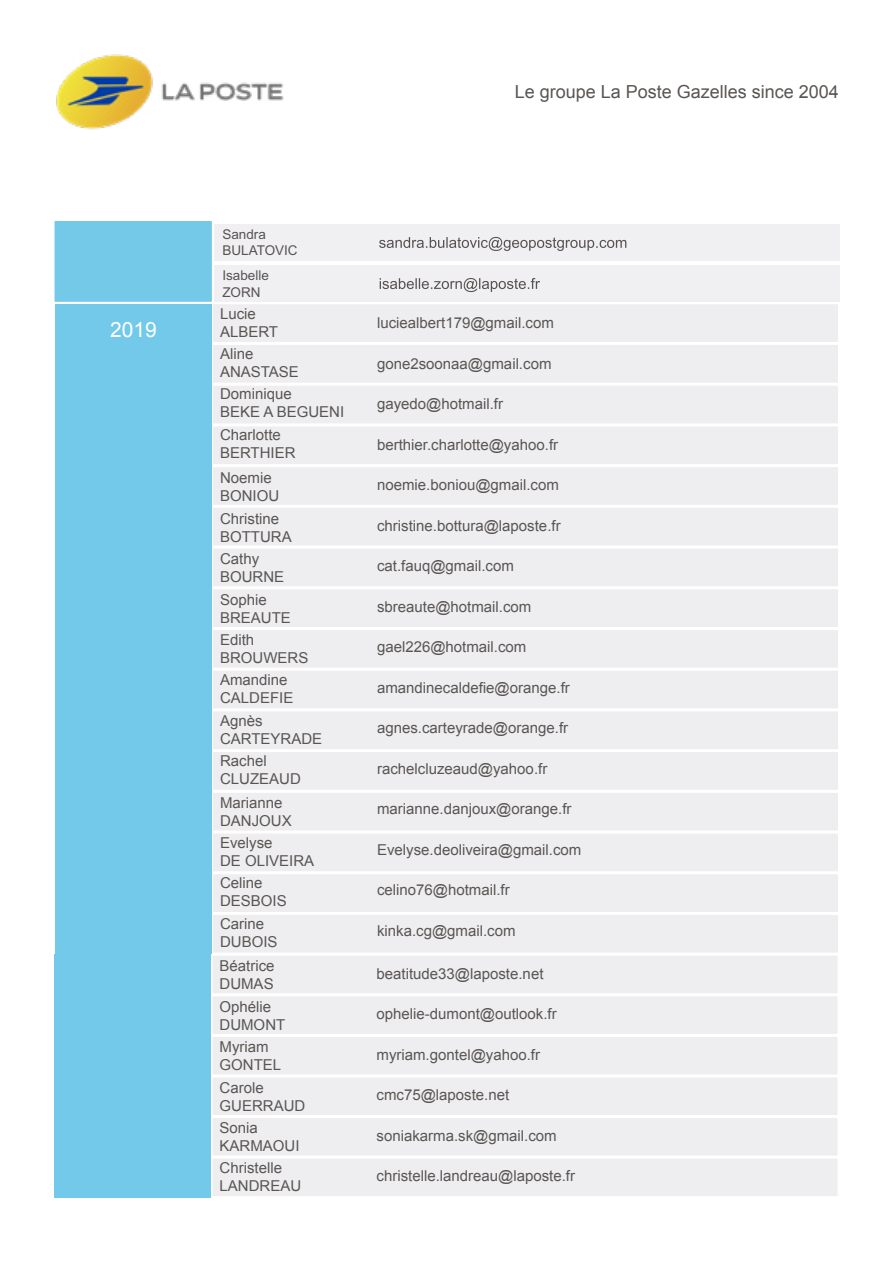
<style>
.page{position:relative;width:893px;height:1263px;background:#fff}
.page>*{position:absolute;margin:0;border:0;box-sizing:border-box;transform-origin:0 0}
.t1{font:21px "Arial";color:#fff}
.t2{font:18px "Arial";color:#5a5553}
.t3{font:15px/18px "Arial";color:#5a5553}
.t4{font:13.5px/16.2px "Arial";color:#585351}
</style>
<div class="page">
<img style="left:56px;top:54px;width:228px;height:76px">
<div style="left:55px;top:221px;width:157px;height:81px;background:#74c9e9"></div>
<div style="left:214px;top:224px;width:626px;height:37px;background:#f0f0f3"></div>
<div style="left:214px;top:265px;width:626px;height:37px;background:#f0f0f3"></div>
<svg style="left:379px;top:237px;width:247px;height:14px"></svg>
<svg style="left:380px;top:278px;width:160px;height:14px"></svg>
<div style="left:212px;top:425px;width:627px;height:41px;background:#eeeef0;border:2px solid #fff"></div>
<div style="left:212px;top:751px;width:627px;height:40px;background:#eeeef0;border:2px solid #fff"></div>
<div style="left:212px;top:913px;width:627px;height:41px;background:#eeeef0;border:2px solid #fff"></div>
<div style="left:212px;top:588px;width:627px;height:40px;background:#eeeef0;border:2px solid #fff"></div>
<div style="left:212px;top:506px;width:627px;height:41px;background:#eeeef0;border:2px solid #fff"></div>
<div style="left:212px;top:343px;width:627px;height:41px;background:#eeeef0;border:2px solid #fff"></div>
<div style="left:212px;top:669px;width:627px;height:41px;background:#eeeef0;border:2px solid #fff"></div>
<div style="left:212px;top:832px;width:627px;height:41px;background:#eeeef0;border:2px solid #fff"></div>
<div style="left:212px;top:466px;width:627px;height:40px;background:#eeeef0;border:2px solid #fff"></div>
<div style="left:212px;top:303px;width:627px;height:40px;background:#eeeef0;border:2px solid #fff"></div>
<div style="left:212px;top:628px;width:627px;height:41px;background:#eeeef0;border:2px solid #fff"></div>
<div style="left:212px;top:791px;width:627px;height:41px;background:#eeeef0;border:2px solid #fff"></div>
<div style="left:212px;top:547px;width:627px;height:41px;background:#eeeef0;border:2px solid #fff"></div>
<div style="left:212px;top:384px;width:627px;height:41px;background:#eeeef0;border:2px solid #fff"></div>
<div style="left:212px;top:710px;width:627px;height:41px;background:#eeeef0;border:2px solid #fff"></div>
<div style="left:212px;top:873px;width:627px;height:40px;background:#eeeef0;border:2px solid #fff"></div>
<div style="left:55px;top:304px;width:157px;height:650px;background:#73c9e9"></div>
<div style="left:211px;top:954px;width:628px;height:41px;background:#eeeef0;border:2px solid #fff"></div>
<div style="left:211px;top:1116px;width:628px;height:41px;background:#eeeef0;border:2px solid #fff"></div>
<div style="left:211px;top:1035px;width:628px;height:41px;background:#eeeef0;border:2px solid #fff"></div>
<div style="left:211px;top:995px;width:628px;height:40px;background:#eeeef0;border:2px solid #fff"></div>
<div style="left:211px;top:1157px;width:628px;height:41px;background:#eeeef0;border:2px solid #fff"></div>
<div style="left:211px;top:1076px;width:628px;height:40px;background:#eeeef0;border:2px solid #fff"></div>
<div style="left:55px;top:954px;width:156px;height:244px;background:#73c9e9"></div>
<p class="t4" style="left:222px;top:227px;width:77px">Sandra<br>BULATOVIC</p>
<p class="t4" style="left:222px;top:268px;width:48px">Isabelle<br>ZORN</p>
<p class="t2" style="left:515px;top:80px;width:326px">Le groupe La Poste Gazelles since 2004</p>
<p class="t3" style="left:220px;top:304px;width:60px">Lucie<br>ALBERT</p>
<h1 class="t1" style="left:110px;top:316px;width:48px">2019</h1>
<p class="t3" style="left:377px;top:314px;width:178px">luciealbert179@gmail.com</p>
<p class="t3" style="left:377px;top:354px;width:176px">gone2soonaa@gmail.com</p>
<p class="t3" style="left:377px;top:395px;width:128px">gayedo@hotmail.fr</p>
<p class="t3" style="left:377px;top:435px;width:183px">berthier.charlotte@yahoo.fr</p>
<p class="t3" style="left:377px;top:476px;width:183px">noemie.boniou@gmail.com</p>
<p class="t3" style="left:377px;top:516px;width:185px">christine.bottura@laposte.fr</p>
<p class="t3" style="left:377px;top:557px;width:138px">cat.fauq@gmail.com</p>
<p class="t3" style="left:377px;top:597px;width:156px">sbreaute@hotmail.com</p>
<p class="t3" style="left:377px;top:638px;width:151px">gael226@hotmail.com</p>
<p class="t3" style="left:377px;top:678px;width:194px">amandinecaldefie@orange.fr</p>
<p class="t3" style="left:377px;top:719px;width:193px">agnes.carteyrade@orange.fr</p>
<p class="t3" style="left:377px;top:759px;width:172px">rachelcluzeaud@yahoo.fr</p>
<p class="t3" style="left:377px;top:800px;width:196px">marianne.danjoux@orange.fr</p>
<p class="t3" style="left:377px;top:840px;width:206px">Evelyse.deoliveira@gmail.com</p>
<p class="t3" style="left:377px;top:881px;width:134px">celino76@hotmail.fr</p>
<p class="t3" style="left:377px;top:921px;width:140px">kinka.cg@gmail.com</p>
<p class="t3" style="left:219px;top:957px;width:57px">Béatrice<br>DUMAS</p>
<p class="t3" style="left:220px;top:345px;width:80px">Aline<br>ANASTASE</p>
<p class="t3" style="left:220px;top:385px;width:126px">Dominique<br>BEKE A BEGUENI</p>
<p class="t3" style="left:220px;top:426px;width:77px">Charlotte<br>BERTHIER</p>
<p class="t3" style="left:220px;top:469px;width:61px">Noemie<br>BONIOU</p>
<p class="t3" style="left:220px;top:510px;width:73px">Christine<br>BOTTURA</p>
<p class="t3" style="left:220px;top:550px;width:66px">Cathy<br>BOURNE</p>
<p class="t3" style="left:220px;top:590px;width:72px">Sophie<br>BREAUTE</p>
<p class="t3" style="left:220px;top:631px;width:90px">Edith<br>BROUWERS</p>
<p class="t3" style="left:220px;top:671px;width:75px">Amandine<br>CALDEFIE</p>
<p class="t3" style="left:220px;top:712px;width:104px">Agnès<br>CARTEYRADE</p>
<p class="t3" style="left:220px;top:752px;width:82px">Rachel<br>CLUZEAUD</p>
<p class="t3" style="left:220px;top:793px;width:73px">Marianne<br>DANJOUX</p>
<p class="t3" style="left:220px;top:834px;width:96px">Evelyse<br>DE OLIVEIRA</p>
<p class="t3" style="left:220px;top:874px;width:68px">Celine<br>DESBOIS</p>
<p class="t3" style="left:220px;top:915px;width:59px">Carine<br>DUBOIS</p>
<p class="t3" style="left:376px;top:965px;width:168px">beatitude33@laposte.net</p>
<p class="t3" style="left:376px;top:1005px;width:182px">ophelie-dumont@outlook.fr</p>
<p class="t3" style="left:376px;top:1046px;width:165px">myriam.gontel@yahoo.fr</p>
<p class="t3" style="left:376px;top:1086px;width:134px">cmc75@laposte.net</p>
<p class="t3" style="left:376px;top:1127px;width:182px">soniakarma.sk@gmail.com</p>
<p class="t3" style="left:376px;top:1167px;width:200px">christelle.landreau@laposte.fr</p>
<p class="t3" style="left:219px;top:998px;width:67px">Ophélie<br>DUMONT</p>
<p class="t3" style="left:219px;top:1038px;width:63px">Myriam<br>GONTEL</p>
<p class="t3" style="left:219px;top:1078px;width:87px">Carole<br>GUERRAUD</p>
<p class="t3" style="left:219px;top:1119px;width:82px">Sonia<br>KARMAOUI</p>
<p class="t3" style="left:219px;top:1159px;width:83px">Christelle<br>LANDREAU</p>
</div>
